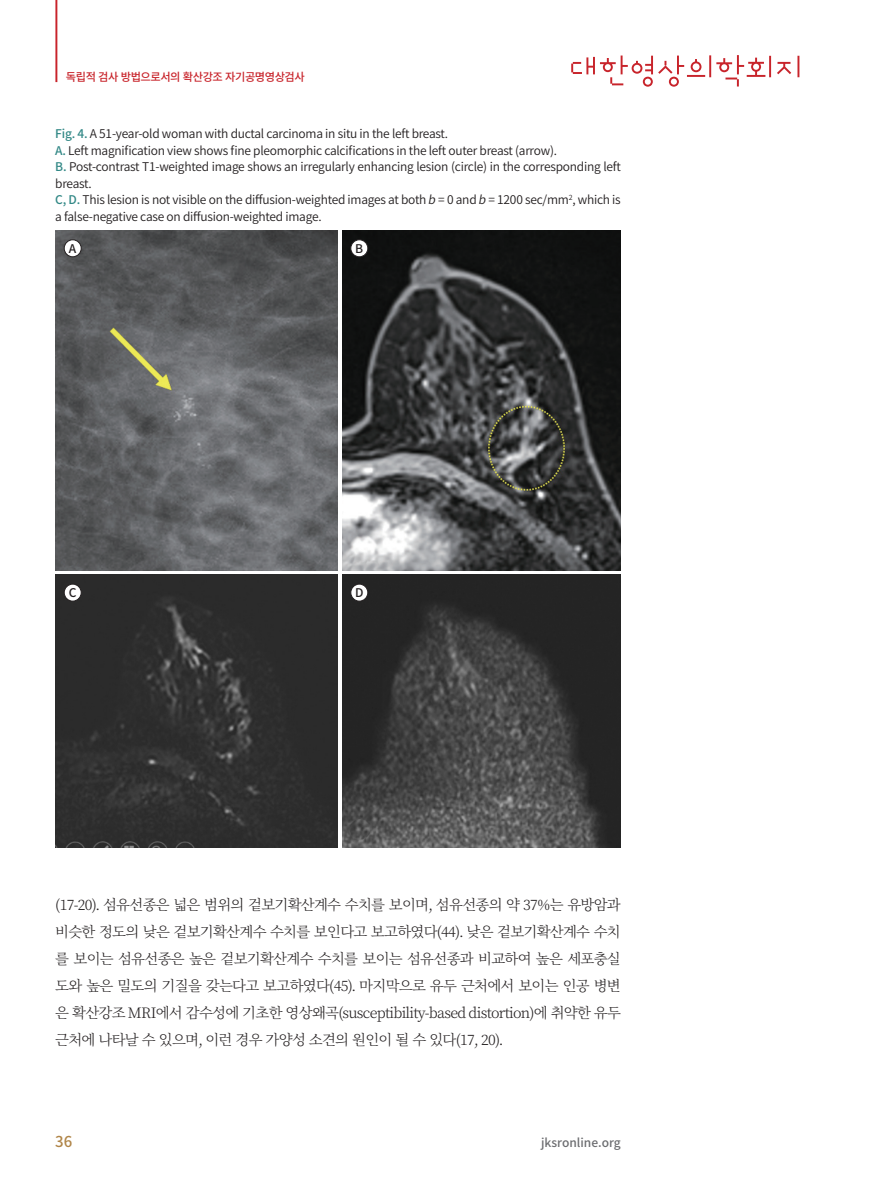
<style>
.page{position:relative;width:893px;height:1191px;background:#fff}
.page>*{position:absolute;margin:0;border:0;box-sizing:border-box;transform-origin:0 0}
.t1{font:500 15px "Noto Sans CJ Kkr";color:#b08548}
.t2{font:300 14.4px/27px "Noto Serif CJ Kkr";letter-spacing:-.05em;color:#231f20;text-align:justify}
.t3{font:600 12px/16.5px "Noto Sans CJ Kkr";letter-spacing:-.02em;color:#231f20}
.t4{font:500 12px "Noto Sans CJ Kkr";color:#6c6d70}
.t5{font:500 12px "Noto Sans CJ Kkr";color:#231f20}
.t6{font:500 11.25px "Noto Sans CJ Kkr";letter-spacing:-.04em;color:#c8242b}
.s1{font-weight:500;color:#328886}
.s2{font-style:italic}
</style>
<div class="page">
<hr style="left:55px;top:0;width:2px;height:82px;background:#c8242b">
<svg style="left:571px;top:55px;width:228px;height:32px"></svg>
<img style="left:55px;top:231px;width:283px;height:339px">
<img style="left:342px;top:231px;width:279px;height:339px">
<img style="left:55px;top:575px;width:283px;height:272px">
<img style="left:342px;top:575px;width:279px;height:272px">
<div style="left:64px;top:240px;width:17px;height:17px;background:#fff;border-radius:50%"></div>
<div style="left:64px;top:240px;width:17px;height:17px;border:1px solid #231f20;border-radius:50%"></div>
<div style="left:64px;top:584px;width:17px;height:17px;background:#fff;border-radius:50%"></div>
<div style="left:64px;top:584px;width:17px;height:17px;border:1px solid #231f20;border-radius:50%"></div>
<div style="left:351px;top:240px;width:17px;height:17px;background:#fff;border-radius:50%"></div>
<div style="left:351px;top:240px;width:17px;height:17px;border:1px solid #231f20;border-radius:50%"></div>
<div style="left:351px;top:584px;width:17px;height:17px;background:#fff;border-radius:50%"></div>
<div style="left:351px;top:584px;width:17px;height:17px;border:1px solid #231f20;border-radius:50%"></div>
<p class="t6" style="left:66px;top:70px;width:240px">독립적 검사 방법으로서의 확산강조 자기공명영상검사</p>
<p class="t3" style="left:55px;top:126px;width:567px"><span class="s1">Fig. 4.</span> A 51-year-old woman with ductal carcinoma in situ in the left breast.<br><span class="s1">A.</span> Left magnification view shows fine pleomorphic calcifications in the left outer breast (arrow).<br><span class="s1">B.</span> Post-contrast T1-weighted image shows an irregularly enhancing lesion (circle) in the corresponding left breast.<br><span class="s1">C, D.</span> This lesion is not visible on the diffusion-weighted images at both <span class="s2">b</span>= 0 and <span class="s2">b</span>= 1200 sec/mm<sup>2</sup>, which is a false-negative case on diffusion-weighted image.</p>
<p class="t5" style="left:69px;top:242px;width:9px">A</p>
<p class="t5" style="left:69px;top:586px;width:9px">C</p>
<p class="t5" style="left:355px;top:242px;width:10px">B</p>
<p class="t5" style="left:355px;top:586px;width:10px">D</p>
<p class="t2" style="left:55px;top:891px;width:567px">(17-20). 섬유선종은 넓은 범위의 겉보기확산계수 수치를 보이며, 섬유선종의 약 37%는 유방암과 비슷한 정도의 낮은 겉보기확산계수 수치를 보인다고 보고하였다(44). 낮은 겉보기확산계수 수치 를 보이는 섬유선종은 높은 겉보기확산계수 수치를 보이는 섬유선종과 비교하여 높은 세포충실 도와 높은 밀도의 기질을 갖는다고 보고하였다(45). 마지막으로 유두 근처에서 보이는 인공 병변 은 확산강조 MRI에서 감수성에 기초한 영상왜곡(susceptibility-based distortion)에 취약한 유두 근처에 나타날 수 있으며, 이런 경우 가양성 소견의 원인이 될 수 있다(17, 20).</p>
<p class="t1" style="left:55px;top:1132px;width:19px">36</p>
<p class="t4" style="left:541px;top:1135px;width:81px">jksronline.org</p>
</div>
